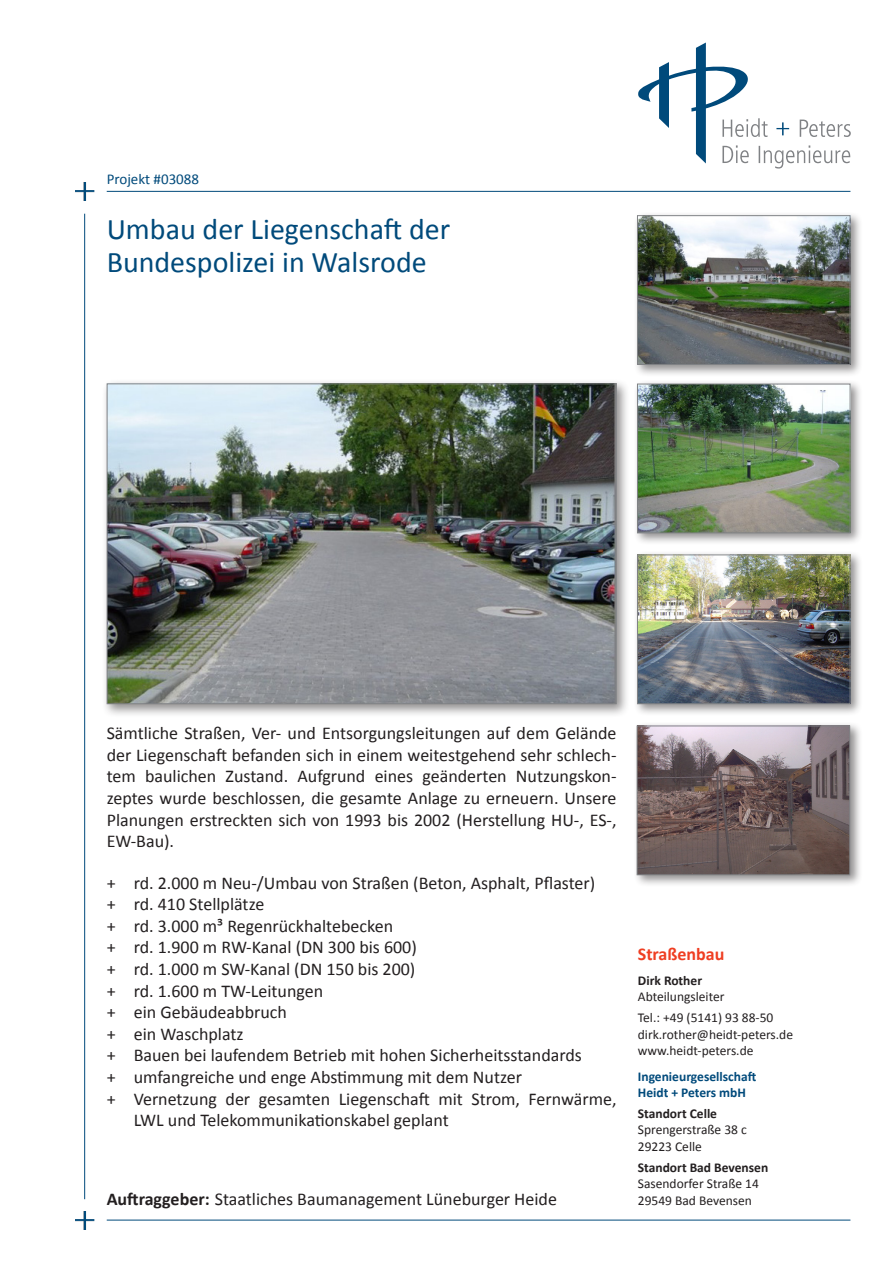
<style>
.page{position:relative;width:893px;height:1263px;background:#fff}
.page>*{position:absolute;margin:0;border:0;box-sizing:border-box;transform-origin:0 0}
.HPI_Titel{font:30px "Calibri";color:#004a7b}
.t1{font:18px/21.6px "Calibri";color:#231f20;text-align:justify}
.t2{font:700 18px "Calibri";color:#ef3e22}
.HPI_Projektnummer{font:15px "Calibri";color:#004a7b}
.t3{font:13.5px/16.5px "Calibri";color:#231f20}
.t4{font:700 13.5px "Calibri";color:#231f20}
.t5{font:700 13.5px/16.5px "Calibri";color:#004a7b}
.s1{font-weight:700}
</style>
<div class="page">
<svg style="left:638px;top:42px;width:213px;height:127px"></svg>
<img style="left:76px;top:182px;width:18px;height:19px">
<hr style="left:107px;top:191px;width:743px;height:1px;background:#004a7b">
<img style="left:76px;top:1211px;width:18px;height:19px">
<hr style="left:107px;top:1220px;width:743px;height:1px;background:#004a7b">
<hr style="left:84px;top:214px;width:1px;height:985px;background:#004a7b">
<div style="left:102px;top:379px;width:528px;height:338px;background:#231f20;opacity:.5"></div>
<img style="left:109px;top:385px;width:506px;height:317px">
<div style="left:107px;top:383px;width:510px;height:321px;border:1px solid #808285"></div>
<div style="left:633px;top:211px;width:230px;height:166px;background:#231f20;opacity:.5"></div>
<img style="left:639px;top:217px;width:209px;height:146px">
<div style="left:637px;top:215px;width:213px;height:150px;border:1px solid #808285"></div>
<div style="left:633px;top:380px;width:230px;height:165px;background:#231f20;opacity:.5"></div>
<img style="left:639px;top:386px;width:209px;height:145px">
<div style="left:637px;top:384px;width:213px;height:149px;border:1px solid #808285"></div>
<div style="left:633px;top:550px;width:230px;height:166px;background:#231f20;opacity:.5"></div>
<img style="left:639px;top:556px;width:209px;height:146px">
<div style="left:637px;top:554px;width:213px;height:150px;border:1px solid #808285"></div>
<div style="left:633px;top:721px;width:230px;height:166px;background:#231f20;opacity:.5"></div>
<img style="left:639px;top:727px;width:209px;height:146px">
<div style="left:637px;top:725px;width:213px;height:150px;border:1px solid #808285"></div>
<p class="HPI_Projektnummer" style="left:107px;top:170px;width:94px">Projekt #03088</p>
<p class="HPI_Titel" style="left:107px;top:210px;width:345px">Umbau der Liegenschaft der</p>
<p class="HPI_Titel" style="left:107px;top:243px;width:321px">Bundespolizei in Walsrode</p>
<p class="t1" style="left:107px;top:722px;width:511px">Sämtliche Straßen, Ver- und Entsorgungsleitungen auf dem Gelände der Liegenschaft befanden sich in einem weitestgehend sehr schlech&shy;tem baulichen Zustand. Aufgrund eines geänderten Nutzungskon&shy;zeptes wurde beschlossen, die gesamte Anlage zu erneuern. Unsere Planungen erstreckten sich von 1993 bis 2002 (Herstellung HU-, ES-, EW-Bau).</p>
<p class="t1" style="left:107px;top:872px;width:490px">+ rd. 2.000 m Neu-/Umbau von Straßen (Beton, Asphalt, Pflaster)</p>
<p class="t1" style="left:107px;top:893px;width:159px">+ rd. 410 Stellplätze</p>
<p class="t1" style="left:107px;top:915px;width:288px">+ rd. 3.000 m³ Regenrückhaltebecken</p>
<p class="t1" style="left:107px;top:936px;width:312px">+ rd. 1.900 m RW-Kanal (DN 300 bis 600)</p>
<p class="t1" style="left:107px;top:958px;width:310px">+ rd. 1.000 m SW-Kanal (DN 150 bis 200)</p>
<p class="t1" style="left:107px;top:980px;width:218px">+ rd. 1.600 m TW-Leitungen</p>
<p class="t1" style="left:107px;top:1001px;width:182px">+ ein Gebäudeabbruch</p>
<p class="t1" style="left:107px;top:1023px;width:138px">+ ein Waschplatz</p>
<p class="t1" style="left:107px;top:1044px;width:477px">+ Bauen bei laufendem Betrieb mit hohen Sicherheitsstandards</p>
<p class="t1" style="left:107px;top:1066px;width:417px">+ umfangreiche und enge Abstimmung mit dem Nutzer</p>
<p class="t1" style="left:134px;top:1088px;width:484px;text-indent:-27px">+ Vernetzung der gesamten Liegenschaft mit Strom, Fernwärme,<br>LWL und Telekommunikationskabel geplant</p>
<p class="t1" style="left:107px;top:1188px;width:452px"><span class="s1">Auftraggeber:</span> Staatliches Baumanagement Lüneburger Heide</p>
<p class="t2" style="left:638px;top:942px;width:88px">Straßenbau</p>
<p class="t4" style="left:638px;top:972px;width:66px">Dirk Rother</p>
<p class="t3" style="left:638px;top:989px;width:88px">Abteilungsleiter</p>
<p class="t3" style="left:638px;top:1009px;width:137px">Tel.: +49 (5141) 93 88-50</p>
<p class="t3" style="left:638px;top:1026px;width:157px">dirk.rother@heidt-peters.de</p>
<p class="t3" style="left:638px;top:1042px;width:117px">www.heidt-peters.de</p>
<p class="t5" style="left:638px;top:1068px;width:120px">Ingenieurgesellschaft<br>Heidt + Peters mbH</p>
<p class="t4" style="left:638px;top:1105px;width:81px">Standort Celle</p>
<p class="t3" style="left:638px;top:1121px;width:110px">Sprengerstraße 38 c<br>29223 Celle</p>
<p class="t4" style="left:638px;top:1158px;width:132px">Standort Bad Bevensen</p>
<p class="t3" style="left:638px;top:1175px;width:123px">Sasendorfer Straße 14<br>29549 Bad Bevensen</p>
</div>
